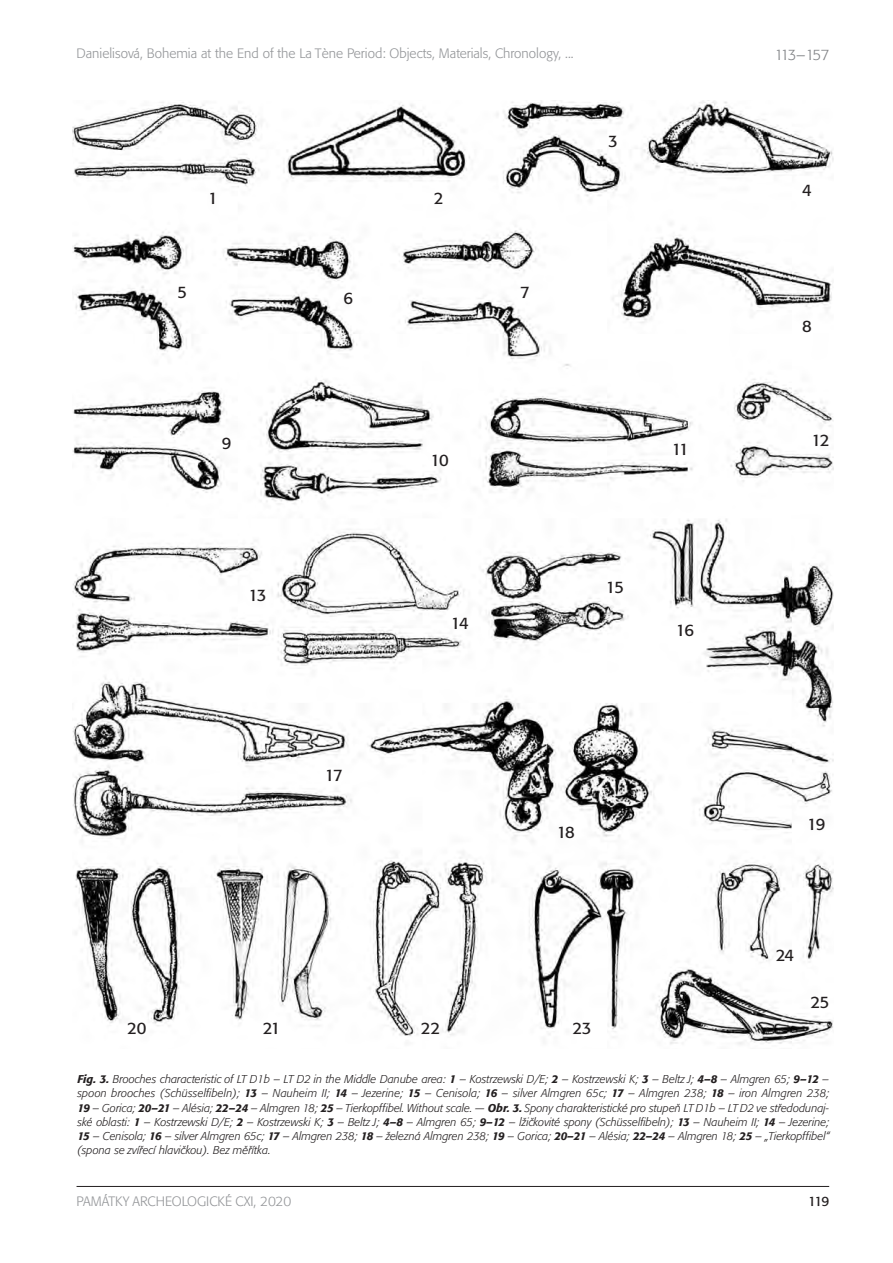
<style>
.page{position:relative;width:893px;height:1263px;background:#fff}
.page>*{position:absolute;margin:0;border:0;box-sizing:border-box;transform-origin:0 0}
.t1{font:16.5px "Formata CE";letter-spacing:-.065em;color:#231f20}
.t2{font:300 15px "Formata CE";letter-spacing:-.1em;color:#808285}
.t3{font:300 13.5px "Formata CE";color:#939598}
.t4{font:13.5px "Formata CE";color:#231f20}
.t5{font:italic 300 11.25px/14.2px "Formata CE";color:#231f20;text-align:justify}
.s1{font-family:"Formata"}
.s2{font-weight:500}
</style>
<div class="page">
<hr style="left:77px;top:1186px;width:752px;height:1px;background:#231f20">
<img style="left:72px;top:101px;width:761px;height:944px">
<p class="t3" style="left:77px;top:48px;width:499px">Danielisová, Bohemia at the End of the La T<span class="s1">è</span>ne Period: Objects, Materials, Chronology, ...</p>
<h2 class="t2" style="left:774px;top:48px;width:57px">113–157</h2>
<h1 class="t1" style="left:208px;top:190px;width:11px">1</h1>
<h1 class="t1" style="left:177px;top:284px;width:11px">5</h1>
<h1 class="t1" style="left:222px;top:436px;width:11px">9</h1>
<h1 class="t1" style="left:248px;top:587px;width:19px">13</h1>
<h1 class="t1" style="left:343px;top:290px;width:11px">6</h1>
<h1 class="t1" style="left:325px;top:767px;width:19px">17</h1>
<h1 class="t1" style="left:434px;top:190px;width:11px">2</h1>
<h1 class="t1" style="left:520px;top:284px;width:11px">7</h1>
<h1 class="t1" style="left:431px;top:452px;width:20px">10</h1>
<h1 class="t1" style="left:451px;top:615px;width:19px">14</h1>
<h1 class="t1" style="left:608px;top:133px;width:11px">3</h1>
<h1 class="t1" style="left:606px;top:579px;width:20px">15</h1>
<h1 class="t1" style="left:672px;top:441px;width:19px">11</h1>
<h1 class="t1" style="left:676px;top:622px;width:20px">16</h1>
<h1 class="t1" style="left:557px;top:824px;width:20px">18</h1>
<h1 class="t1" style="left:127px;top:1020px;width:21px">20</h1>
<h1 class="t1" style="left:263px;top:1020px;width:19px">21</h1>
<h1 class="t1" style="left:421px;top:1020px;width:21px">22</h1>
<h1 class="t1" style="left:572px;top:1020px;width:21px">23</h1>
<h1 class="t1" style="left:802px;top:183px;width:11px">4</h1>
<h1 class="t1" style="left:802px;top:318px;width:11px">8</h1>
<h1 class="t1" style="left:812px;top:432px;width:19px">12</h1>
<h1 class="t1" style="left:807px;top:816px;width:20px">19</h1>
<h1 class="t1" style="left:776px;top:947px;width:20px">24</h1>
<h1 class="t1" style="left:811px;top:995px;width:20px">25</h1>
<p class="t5" style="left:77px;top:1073px;width:754px"><span class="s2">Fig. 3.</span> Brooches characteristic of LT D1b – LT D2 in the Middle Danube area: <span class="s2">1</span> – Kostrzewski D/E; <span class="s2">2</span> – Kostrzewski K; <span class="s2">3</span> – Beltz J; <span class="s2">4–8</span> – Almgren 65; <span class="s2">9–12</span> – spoon brooches (Schüsselfibeln); <span class="s2">13</span> – Nauheim II; <span class="s2">14</span> – Jezerine; <span class="s2">15</span> – Cenisola; <span class="s2">16</span> – silver Almgren 65c; <span class="s2">17</span> – Almgren 238; <span class="s2">18</span> – iron Almgren 238; <span class="s2">19</span> – Gorica; <span class="s2">20–21</span> – Alésia; <span class="s2">22–24</span> – Almgren 18; <span class="s2">25</span> – Tierkopffibel. Without scale. — <span class="s2">Obr. 3.</span> Spony charakteristické pro stupeň LT D1b – LT D2 ve středodunaj&shy;ské oblasti: <span class="s2">1</span> – Kostrzewski D/E; <span class="s2">2</span> – Kostrzewski K; <span class="s2">3</span> – Beltz J; <span class="s2">4–8</span> – Almgren 65; <span class="s2">9–12</span> – lžičkovité spony (Schüsselfibeln); <span class="s2">13</span> – Nauheim II; <span class="s2">14</span> – Jezerine; <span class="s2">15</span> – Cenisola; <span class="s2">16</span> – silver Almgren 65c; <span class="s2">17</span> – Almgren 238; <span class="s2">18</span> – železná Almgren 238; <span class="s2">19</span> – Gorica; <span class="s2">20–21</span> – Alésia; <span class="s2">22–24</span> – Almgren 18; <span class="s2">25</span> – „Tierkopffibel“ (spona se zvířecí hlavičkou). Bez měřítka.</p>
<p class="t3" style="left:77px;top:1195px;width:216px">PAMÁTKY ARCHEOLOGICKÉ CXI, 2020</p>
<p class="t4" style="left:808px;top:1194px;width:22px">119</p>
</div>
